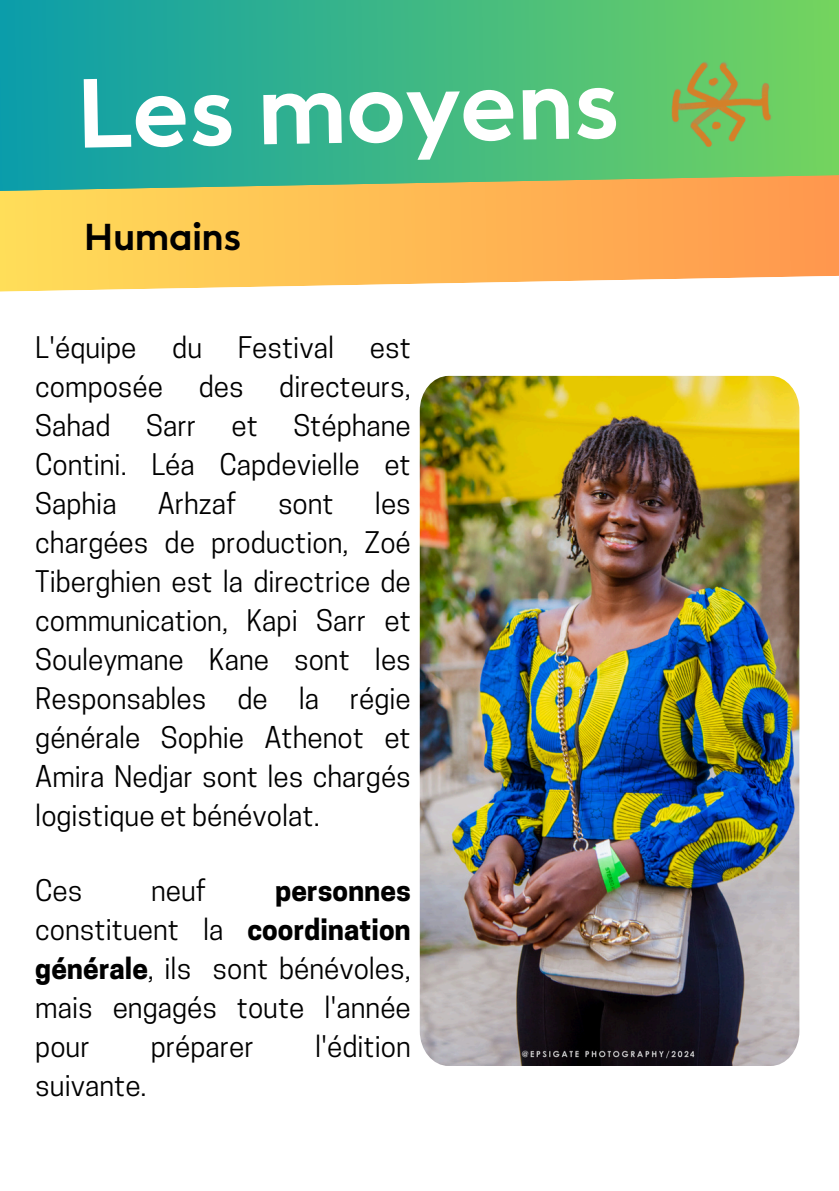
<style>
.page{position:relative;width:839px;height:1191px;background:#fff}
.page>*{position:absolute;margin:0;border:0;box-sizing:border-box;transform-origin:0 0}
.t1{font:700 97.4px "Facundo";color:#fff}
.t2{font:700 37.2px "Facundo";color:#000}
.t3{font:28px/39px "Cooper Hewitt";color:#000;text-align:justify}
.s1{font-weight:700}
</style>
<div class="page">
<svg style="left:0;top:0;width:838px;height:174px"></svg>
<svg style="left:0;top:174px;width:838px;height:118px"></svg>
<img style="left:420px;top:376px;width:379px;height:690px">
<img style="left:631px;top:27px;width:176px;height:147px">
<h1 class="t1" style="left:75px;top:50px;width:545px;rotate:-1deg">Les moyens</h1>
<h2 class="t2" style="left:84px;top:212px;width:159px">Humains</h2>
<p class="t3" style="left:35px;top:332px;width:103px">L'équipe</p>
<p class="t3" style="left:172px;top:332px;width:31px">du</p>
<p class="t3" style="left:238px;top:332px;width:98px">Festival</p>
<p class="t3" style="left:370px;top:332px;width:43px">est</p>
<p class="t3" style="left:35px;top:371px;width:129px">composée</p>
<p class="t3" style="left:199px;top:371px;width:46px">des</p>
<p class="t3" style="left:279px;top:371px;width:133px">directeurs,</p>
<p class="t3" style="left:35px;top:410px;width:77px">Sahad</p>
<p class="t3" style="left:146px;top:410px;width:51px">Sarr</p>
<p class="t3" style="left:231px;top:410px;width:28px">et</p>
<p class="t3" style="left:35px;top:410px;width:377px;text-indent:258px">Stéphane Contini. Léa Capdevielle et Saphia</p>
<p class="t3" style="left:158px;top:488px;width:81px">Arhzaf</p>
<p class="t3" style="left:278px;top:488px;width:57px">sont</p>
<p class="t3" style="left:35px;top:488px;width:377px;text-indent:339px">les chargées de production, Zoé Tiberghien est la directrice de communication, Kapi Sarr et Souleymane Kane sont les Responsables de la régie générale Sophie Athenot et Amira Nedjar sont les chargés logistique et bénévolat.</p>
<p class="t3" style="left:35px;top:875px;width:49px">Ces</p>
<p class="t3" style="left:151px;top:875px;width:57px">neuf</p>
<p class="t3" style="left:35px;top:875px;width:377px;text-indent:240px"><span class="s1">personnes </span>constituent la <span class="s1">coordination générale</span>, ils sont bénévoles, mais engagés toute l'année pour</p>
<p class="t3" style="left:151px;top:1031px;width:104px">préparer</p>
<p class="t3" style="left:315px;top:1031px;width:97px">l'édition</p>
<p class="t3" style="left:35px;top:1070px;width:113px">suivante.</p>
</div>
